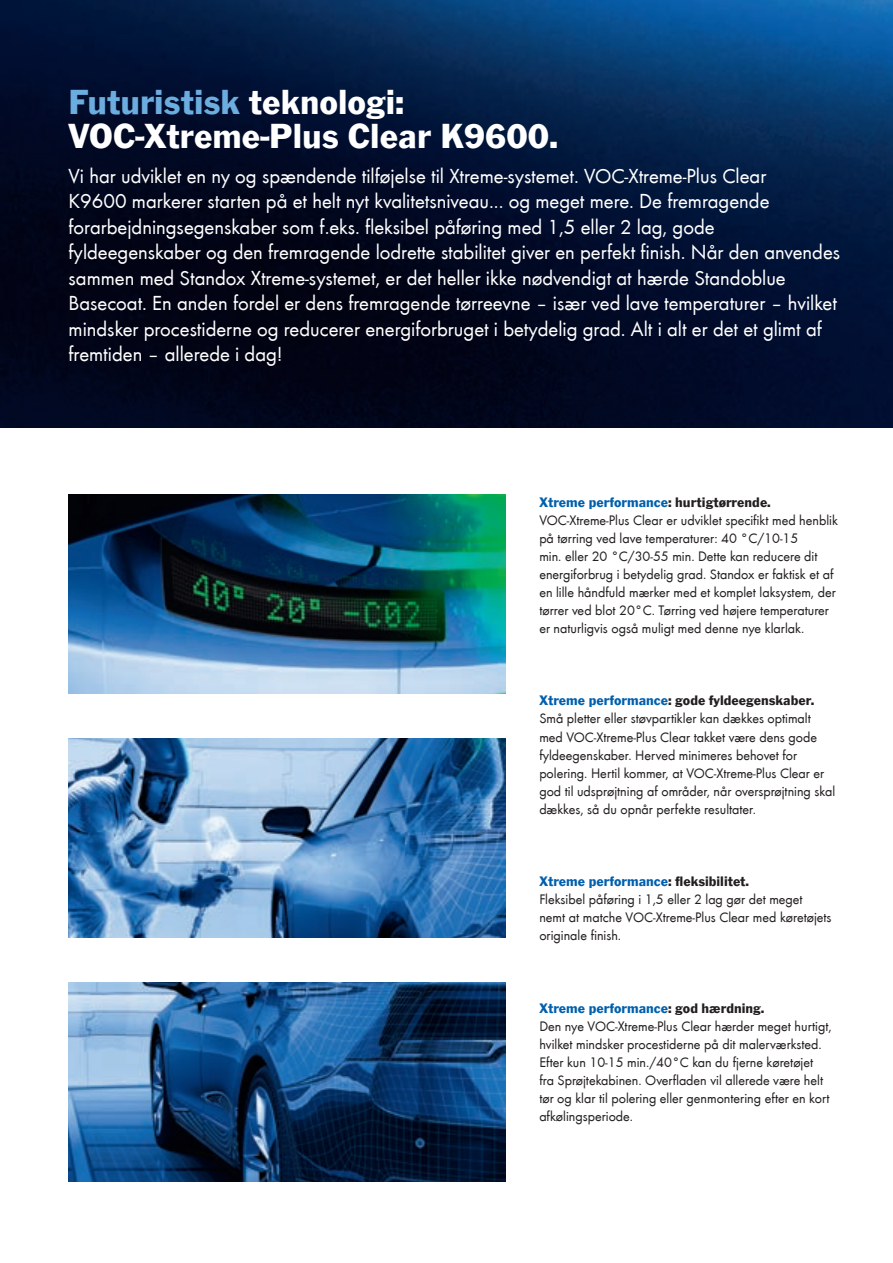
<style>
.page{position:relative;width:893px;height:1263px;background:#fff}
.page>*{position:absolute;margin:0;border:0;box-sizing:border-box;transform-origin:0 0}
.t1{font:36px/34.5px "Standox Franklin Gothic";color:#fff}
.t2{font:21px/25.5px "Standox Futura";color:#fff}
.t3{font:14.25px/18px "Standox Futura";color:#231f20}
.t4{font:14.25px "Standox Franklin Gothic";color:#0160ae}
.t5{font:14.25px "Standox Franklin Gothic";color:#231f20}
.s1{color:#6caddf}
.s2{color:#231f20}
.s3{color:#0160ae}
</style>
<div class="page">
<img style="left:0;top:0;width:893px;height:427px">
<img style="left:68px;top:982px;width:437px;height:199px">
<img style="left:68px;top:738px;width:437px;height:199px">
<img style="left:68px;top:494px;width:437px;height:199px">
<h1 class="t1" style="left:69px;top:85px;width:491px"><span class="s1">Futuristisk</span> teknologi:<br>VOC-Xtreme-Plus Clear K9600.</h1>
<p class="t2" style="left:69px;top:162px;width:773px">Vi har udviklet en ny og spændende tilføjelse til Xtreme-systemet. VOC-Xtreme-Plus Clear<br>K9600 markerer starten på et helt nyt kvalitetsniveau... og meget mere. De fremragende forarbejdningsegenskaber som f.eks. fleksibel påføring med 1,5 eller 2 lag, gode fyldeegenskaber og den fremragende lodrette stabilitet giver en perfekt finish. Når den anvendes sammen med Standox Xtreme-systemet, er det heller ikke nødvendigt at hærde Standoblue Basecoat. En anden fordel er dens fremragende tørreevne – især ved lave temperaturer – hvilket mindsker procestiderne og reducerer energiforbruget i betydelig grad. Alt i alt er det et glimt af fremtiden – allerede i dag!</p>
<p class="t4" style="left:539px;top:493px;width:233px">Xtreme performance<span class="s2">: hurtigtørrende.</span></p>
<p class="t3" style="left:539px;top:510px;width:300px">VOC-Xtreme-Plus Clear er udviklet specifikt med henblik på tørring ved lave temperaturer: 40 °C/10-15<br>min. eller 20 °C/30-55 min. Dette kan reducere dit energiforbrug i betydelig grad. Standox er faktisk et af en lille håndfuld mærker med et komplet laksystem, der tørrer ved blot 20°C. Tørring ved højere temperaturer er naturligvis også muligt med denne nye klarlak.</p>
<p class="t5" style="left:539px;top:692px;width:277px"><span class="s3">Xtreme performance</span>: gode fyldeegenskaber.</p>
<p class="t3" style="left:539px;top:709px;width:297px">Små pletter eller støvpartikler kan dækkes optimalt med VOC-Xtreme-Plus Clear takket være dens gode fyldeegenskaber. Herved minimeres behovet for polering. Hertil kommer, at VOC-Xtreme-Plus Clear er god til udsprøjtning af områder, når oversprøjtning skal dækkes, så du opnår perfekte resultater.</p>
<p class="t4" style="left:539px;top:873px;width:211px">Xtreme performance<span class="s2">: fleksibilitet.</span></p>
<p class="t3" style="left:539px;top:890px;width:294px">Fleksibel påføring i 1,5 eller 2 lag gør det meget nemt at matche VOC-Xtreme-Plus Clear med køretøjets originale finish.</p>
<p class="t4" style="left:539px;top:999px;width:227px">Xtreme performance<span class="s2">: god hærdning.</span></p>
<p class="t3" style="left:539px;top:1016px;width:294px">Den nye VOC-Xtreme-Plus Clear hærder meget hurtigt, hvilket mindsker procestiderne på dit malerværksted.<br>Efter kun 10-15 min./40°C kan du fjerne køretøjet<br>fra Sprøjtekabinen. Overfladen vil allerede være helt tør og klar til polering eller genmontering efter en kort afkølingsperiode.</p>
</div>
